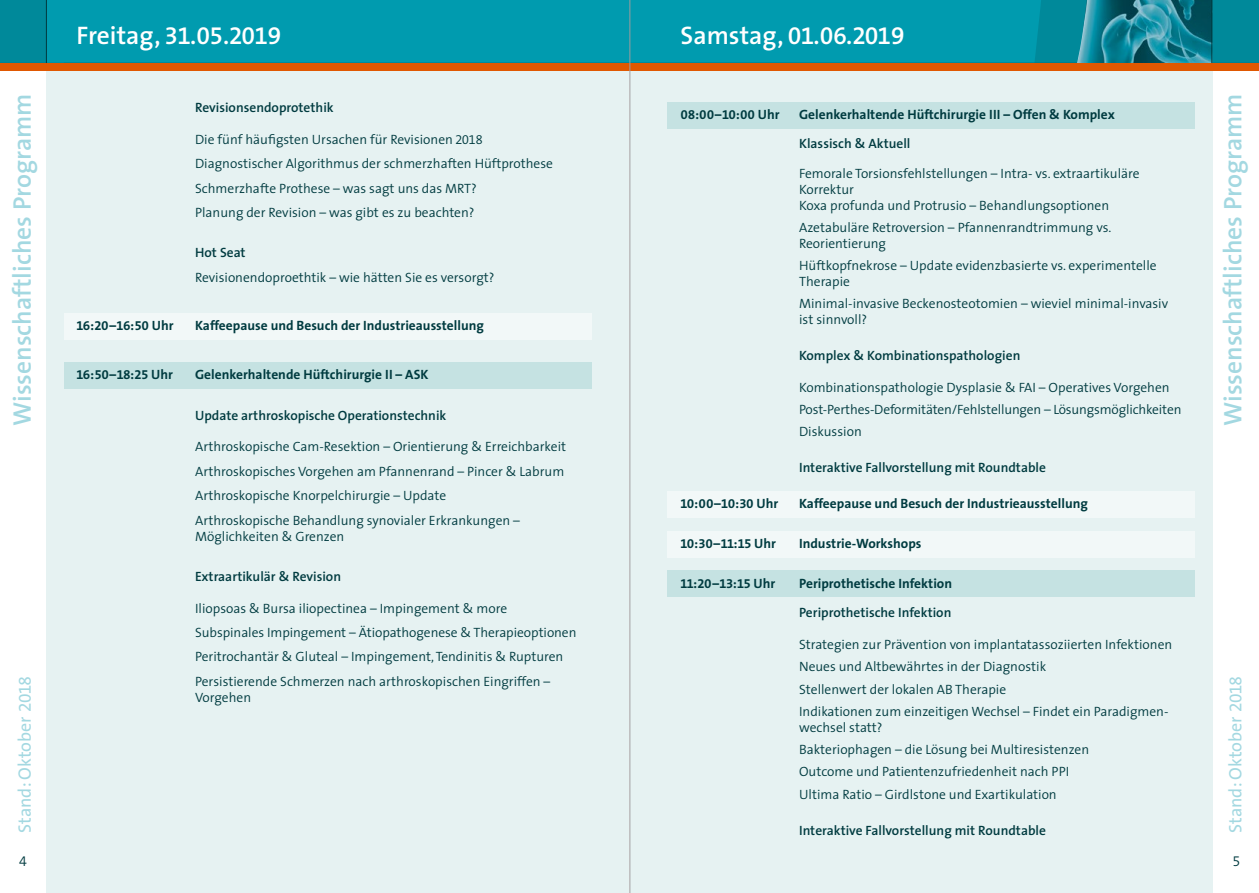
<style>
.page{position:relative;width:1259px;height:893px;background:#fff}
.page>*{position:absolute;margin:0;border:0;box-sizing:border-box;transform-origin:0 0}
.t1{font:600 25.5px "Geo Sans";color:#a3d8e1}
.t2{font:600 25.5px "Geo Sans";color:#fff}
.t3{font:18px "Geo Sans";color:#a3d8e1}
.t4{font:300 14.85px "Geo Sans";color:#003b40}
.t5{font:300 13.5px/24.5px "Geo Sans";color:#003b40}
.t6{font:700 13.5px "Geo Sans";color:#003b40}
.t7{font:600 13.5px "Geo Sans";color:#003b40}
</style>
<div class="page">
<div style="left:47px;top:64px;width:582px;height:829px;background:#e6f2f2"></div>
<div style="left:630px;top:64px;width:582px;height:829px;background:#e6f2f2"></div>
<div style="left:629px;top:0;width:630px;height:64px;background:#009baf"></div>
<div style="left:0;top:0;width:629px;height:64px;background:#009baf"></div>
<div style="left:1212px;top:0;width:47px;height:64px;background:#00899a"></div>
<svg style="left:1034px;top:0;width:42px;height:63px"></svg>
<img style="left:1076px;top:0;width:135px;height:63px">
<div style="left:0;top:63px;width:629px;height:7px;background:#e05801"></div>
<div style="left:629px;top:63px;width:630px;height:7px;background:#e05801"></div>
<div style="left:0;top:0;width:47px;height:63px;background:#00899a"></div>
<hr style="left:1211px;top:0;width:1px;height:63px;background:#003b40">
<hr style="left:46px;top:0;width:1px;height:63px;background:#003b40">
<div style="left:64px;top:363px;width:527px;height:26px;background:#c5e2e2"></div>
<div style="left:64px;top:314px;width:527px;height:26px;background:#f2f8f8"></div>
<div style="left:668px;top:492px;width:527px;height:26px;background:#f2f8f8"></div>
<div style="left:668px;top:531px;width:527px;height:26px;background:#f2f8f8"></div>
<div style="left:668px;top:102px;width:527px;height:26px;background:#c5e2e2"></div>
<div style="left:668px;top:571px;width:527px;height:26px;background:#c5e2e2"></div>
<hr style="left:629px;top:0;width:1px;height:893px;background:#9c9c9d">
<h1 class="t1" style="left:1px;top:426px;width:334px;rotate:-90deg">Wissenschaftliches Programm</h1>
<h2 class="t3" style="left:10px;top:833px;width:158px;rotate:-90deg">Stand: Oktober 2018</h2>
<h1 class="t2" style="left:77px;top:14px;width:206px">Freitag, 31.05.2019</h1>
<p class="t7" style="left:195px;top:96px;width:140px">Revisionsendoprotethik</p>
<p class="t5" style="left:195px;top:126px;width:359px">Die fünf häufigsten Ursachen für Revisionen 2018<br>Diagnostischer Algorithmus der schmerzhaften Hüftprothese Schmerzhafte Prothese – was sagt uns das MRT?<br>Planung der Revision – was gibt es zu beachten?</p>
<p class="t7" style="left:195px;top:241px;width:52px">Hot Seat</p>
<p class="t5" style="left:195px;top:264px;width:301px">Revisionendoproethtik – wie hätten Sie es versorgt?</p>
<p class="t6" style="left:77px;top:315px;width:99px">16:20–16:50 Uhr</p>
<p class="t6" style="left:195px;top:315px;width:290px">Kaffeepause und Besuch der Industrieausstellung</p>
<p class="t6" style="left:77px;top:363px;width:98px">16:50–18:25 Uhr</p>
<p class="t6" style="left:195px;top:363px;width:235px">Gelenkerhaltende Hüftchirurgie II – ASK</p>
<p class="t7" style="left:195px;top:404px;width:253px">Update arthroskopische Operationstechnik</p>
<p class="t5" style="left:195px;top:434px;width:372px">Arthroskopische Cam-Resektion – Orientierung &amp; Erreichbarkeit Arthroskopisches Vorgehen am Pfannenrand – Pincer &amp; Labrum Arthroskopische Knorpelchirurgie – Update<br>Arthroskopische Behandlung synovialer Erkrankungen –</p>
<p class="t5" style="left:195px;top:523px;width:151px">Möglichkeiten &amp; Grenzen</p>
<p class="t7" style="left:195px;top:565px;width:147px">Extraartikulär &amp; Revision</p>
<p class="t5" style="left:195px;top:595px;width:383px">Iliopsoas &amp; Bursa iliopectinea – Impingement &amp; more Subspinales Impingement – Ätiopathogenese &amp; Therapieoptionen Peritrochantär &amp; Gluteal – Impingement, Tendinitis &amp; Rupturen Persistierende Schmerzen nach arthroskopischen Eingriffen –</p>
<p class="t5" style="left:195px;top:684px;width:58px">Vorgehen</p>
<h1 class="t2" style="left:680px;top:14px;width:225px">Samstag, 01.06.2019</h1>
<p class="t6" style="left:680px;top:103px;width:101px">08:00–10:00 Uhr</p>
<p class="t6" style="left:799px;top:103px;width:317px">Gelenkerhaltende Hüftchirurgie III – Offen &amp; Komplex</p>
<p class="t7" style="left:799px;top:133px;width:113px">Klassisch &amp; Aktuell</p>
<p class="t5" style="left:799px;top:165px;width:342px;line-height:15.9px">Femorale Torsionsfehlstellungen – Intra- vs. extraartikuläre<br>Korrektur<br>Koxa profunda und Protrusio – Behandlungsoptionen</p>
<p class="t5" style="left:799px;top:219px;width:314px;line-height:15.9px">Azetabuläre Retroversion – Pfannenrandtrimmung vs.<br>Reorientierung</p>
<p class="t5" style="left:799px;top:257px;width:359px;line-height:15.9px">Hüftkopfnekrose – Update evidenzbasierte vs. experimentelle<br>Therapie</p>
<p class="t5" style="left:799px;top:295px;width:370px;line-height:15.9px">Minimal-invasive Beckenosteotomien – wieviel minimal-invasiv ist sinnvoll?</p>
<p class="t7" style="left:799px;top:344px;width:223px">Komplex &amp; Kombinationspathologien</p>
<p class="t5" style="left:799px;top:376px;width:384px;line-height:22.2px">Kombinationspathologie Dysplasie &amp; FAI – Operatives Vorgehen<br>Post-Perthes-Deformitäten/Fehlstellungen – Lösungsmöglichkeiten<br>Diskussion</p>
<p class="t7" style="left:799px;top:456px;width:248px">Interaktive Fallvorstellung mit Roundtable</p>
<p class="t6" style="left:680px;top:492px;width:99px">10:00–10:30 Uhr</p>
<p class="t6" style="left:799px;top:492px;width:290px">Kaffeepause und Besuch der Industrieausstellung</p>
<p class="t6" style="left:680px;top:532px;width:97px">10:30–11:15 Uhr</p>
<p class="t6" style="left:799px;top:532px;width:124px">Industrie-Workshops</p>
<p class="t6" style="left:680px;top:572px;width:96px">11:20–13:15 Uhr</p>
<p class="t6" style="left:799px;top:572px;width:154px">Periprothetische Infektion</p>
<p class="t7" style="left:799px;top:602px;width:154px">Periprothetische Infektion</p>
<p class="t5" style="left:799px;top:633px;width:375px;line-height:22.4px">Strategien zur Prävention von implantatassoziierten Infektionen Neues und Altbewährtes in der Diagnostik<br>Stellenwert der lokalen AB Therapie<br>Indikationen zum einzeitigen Wechsel – Findet ein Paradigmen-</p>
<p class="t5" style="left:799px;top:716px;width:292px;line-height:22.4px">wechsel statt?<br>Bakteriophagen – die Lösung bei Multiresistenzen Outcome und Patientenzufriedenheit nach PPI Ultima Ratio – Girdlstone und Exartikulation</p>
<p class="t7" style="left:799px;top:819px;width:248px">Interaktive Fallvorstellung mit Roundtable</p>
<h1 class="t1" style="left:1211px;top:426px;width:334px;rotate:-90deg">Wissenschaftliches Programm</h1>
<h2 class="t3" style="left:1220px;top:833px;width:158px;rotate:-90deg">Stand: Oktober 2018</h2>
<p class="t4" style="left:19px;top:848px;width:9px">4</p>
<p class="t4" style="left:1233px;top:848px;width:8px">5</p>
</div>
